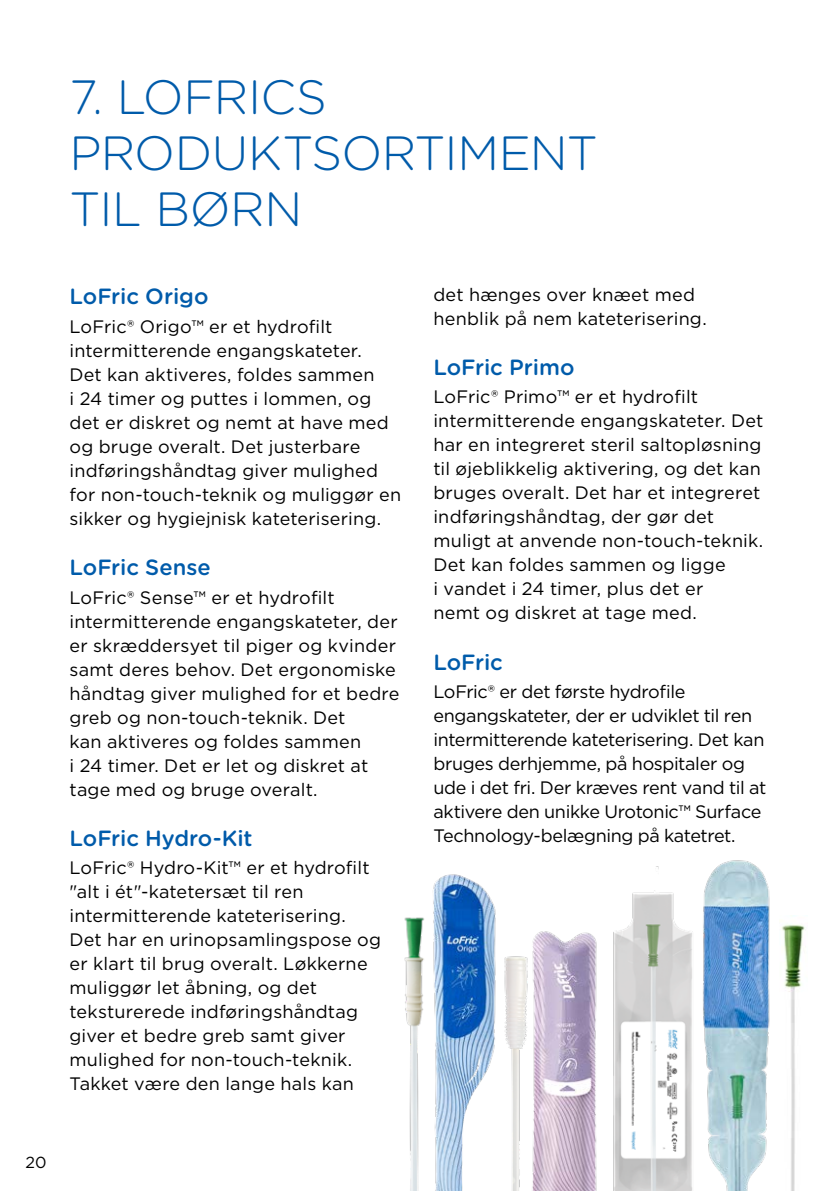
<style>
.page{position:relative;width:840px;height:1191px;background:#fff}
.page>*{position:absolute;margin:0;border:0;box-sizing:border-box;transform-origin:0 0}
.Bigger_header_All_Ca{font:300 48px/56px "Gotham Rounded";letter-spacing:-.01em;color:#005baa}
.t1{font:500 22px "Gotham Rounded";letter-spacing:-.005em;color:#005baa}
.Body_Copy_9_12{font:18px/24px "Gotham";letter-spacing:.01em;color:#000}
.Body_Copy_9_12-2{font:18px/24px "Gotham";letter-spacing:-.02em;color:#000}
.t2{font:16px "Gotham";color:#000}
</style>
<div class="page">
<img style="left:703px;top:860px;width:67px;height:331px">
<img style="left:504px;top:956px;width:24px;height:235px">
<img style="left:532px;top:931px;width:65px;height:260px">
<img style="left:781px;top:915px;width:24px;height:276px">
<img style="left:613px;top:866px;width:80px;height:325px">
<img style="left:404px;top:917px;width:20px;height:274px">
<img style="left:433px;top:874px;width:63px;height:317px">
<p class="Bigger_header_All_Ca" style="left:69px;top:66px;width:529px">7. LOFRICS<br>PRODUKTSORTIMENT<br>TIL BØRN</p>
<h4 class="t1" style="left:69px;top:281px;width:140px">LoFric Origo</h4>
<p class="Body_Copy_9_12" style="left:69px;top:314px;width:333px">LoFric® Origo™ er et hydrofilt intermitterende engangskateter.<br>Det kan aktiveres, foldes sammen<br>i 24 timer og puttes i lommen, og det er diskret og nemt at have med og bruge overalt. Det justerbare indføringshåndtag giver mulighed for non-touch-teknik og muliggør en sikker og hygiejnisk kateterisering.</p>
<h4 class="t1" style="left:69px;top:551px;width:143px">LoFric Sense</h4>
<p class="Body_Copy_9_12" style="left:69px;top:585px;width:331px">LoFric® Sense™ er et hydrofilt intermitterende engangskateter, der er skræddersyet til piger og kvinder samt deres behov. Det ergonomiske håndtag giver mulighed for et bedre greb og non-touch-teknik. Det<br>kan aktiveres og foldes sammen<br>i 24 timer. Det er let og diskret at tage med og bruge overalt.</p>
<h4 class="t1" style="left:69px;top:822px;width:184px">LoFric Hydro-Kit</h4>
<p class="Body_Copy_9_12" style="left:69px;top:855px;width:313px">LoFric® Hydro-Kit™ er et hydrofilt "alt i ét"-katetersæt til ren intermitterende kateterisering.<br>Det har en urinopsamlingspose og er klart til brug overalt. Løkkerne muliggør let åbning, og det teksturerede indføringshåndtag giver et bedre greb samt giver mulighed for non-touch-teknik.<br>Takket være den lange hals kan</p>
<p class="Body_Copy_9_12" style="left:433px;top:282px;width:275px">det hænges over knæet med henblik på nem kateterisering.</p>
<h4 class="t1" style="left:433px;top:351px;width:142px">LoFric Primo</h4>
<p class="Body_Copy_9_12" style="left:433px;top:385px;width:331px">LoFric® Primo™ er et hydrofilt intermitterende engangskateter. Det har en integreret steril saltopløsning til øjeblikkelig aktivering, og det kan bruges overalt. Det har et integreret indføringshåndtag, der gør det muligt at anvende non-touch-teknik.<br>Det kan foldes sammen og ligge<br>i vandet i 24 timer, plus det er<br>nemt og diskret at tage med.</p>
<h4 class="t1" style="left:433px;top:646px;width:71px">LoFric</h4>
<p class="Body_Copy_9_12-2" style="left:433px;top:679px;width:334px">LoFric® er det første hydrofile engangskateter, der er udviklet til ren intermitterende kateterisering. Det kan bruges derhjemme, på hospitaler og ude i det fri. Der kræves rent vand til at aktivere den unikke Urotonic™ Surface Technology-belægning på katetret.</p>
<p class="t2" style="left:26px;top:1152px;width:23px">20</p>
</div>
